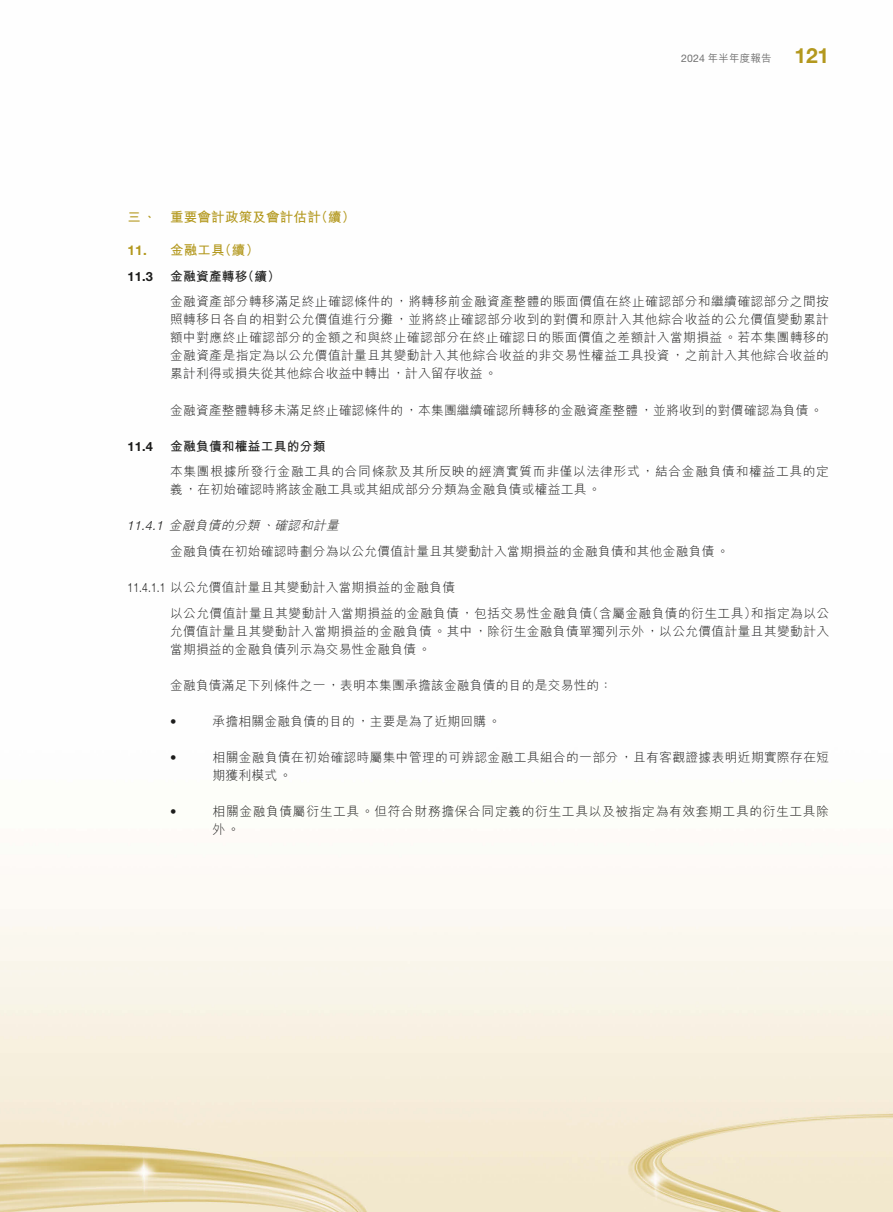
<style>
.page{position:relative;width:893px;height:1212px;background:#fff}
.page>*{position:absolute;margin:0;border:0;box-sizing:border-box;transform-origin:0 0}
.t1{font:700 13.5px "M Hei HK";letter-spacing:.015em;color:#b3981e}
.t2{font:300 12.75px/18px "M Hei HK";letter-spacing:.025em;color:#1c1c1b}
.t3{font:300 12.75px/18px "M Hei HK";letter-spacing:.055em;color:#1c1c1b}
.t4{font:300 12.75px/18px "M Hei HK";letter-spacing:.05em;color:#1c1c1b}
.t5{font:700 12.75px "M Hei HK";letter-spacing:.015em;color:#1c1c1b}
.t6{font:700 12.75px "Helvetica Neue LT Pro";color:#1c1c1b}
.t7{font:300 12.75px "Helvetica Neue LT Pro";color:#1c1c1b}
.t8{font:500 10.5px "M Hei HK";letter-spacing:.015em;color:#6f6f6f}
.s1{font-family:"Helvetica Neue LT Pro";font-weight:400}
.s2{font-family:"Helvetica Neue LT Pro";font-weight:700;font-size:21px;color:#b3981e}
.s3{font-family:"Helvetica Neue LT Pro"}
.s4{font-family:"Helvetica Neue LT Pro";font-style:italic}
.s5{font-style:italic}
</style>
<div class="page">
<img style="left:0;top:909px;width:893px;height:303px">
<p class="t8" style="left:681px;top:51px;width:149px"><span class="s1">2024</span> 年半年度報告 <span class="s2">121</span></p>
<p class="t1" style="left:128px;top:207px;width:229px">三、 重要會計政策及會計估計（續）</p>
<p class="t1" style="left:128px;top:240px;width:133px"><span class="s3">11.</span> 金融工具（續）</p>
<p class="t6" style="left:128px;top:268px;width:27px">11.3</p>
<p class="t5" style="left:170px;top:267px;width:112px">金融資產轉移（續）</p>
<p class="t2" style="left:170px;top:292px;width:660px;text-align:justify">金融資產部分轉移滿足終止確認條件的，將轉移前金融資產整體的賬面價值在終止確認部分和繼續確認部分之間按照轉移日各自的相對公允價值進行分攤，並將終止確認部分收到的對價和原計入其他綜合收益的公允價值變動累計額中對應終止確認部分的金額之和與終止確認部分在終止確認日的賬面價值之差額計入當期損益。若本集團轉移的金融資產是指定為以公允價值計量且其變動計入其他綜合收益的非交易性權益工具投資，之前計入其他綜合收益的累計利得或損失從其他綜合收益中轉出，計入留存收益。</p>
<p class="t2" style="left:170px;top:400px;width:654px">金融資產整體轉移未滿足終止確認條件的，本集團繼續確認所轉移的金融資產整體，並將收到的對價確認為負債。</p>
<p class="t6" style="left:128px;top:438px;width:27px">11.4</p>
<p class="t5" style="left:170px;top:437px;width:157px">金融負債和權益工具的分類</p>
<p class="t3" style="left:170px;top:462px;width:660px">本集團根據所發行金融工具的合同條款及其所反映的經濟實質而非僅以法律形式，結合金融負債和權益工具的定義，在初始確認時將該金融工具或其組成部分分類為金融負債或權益工具。</p>
<p class="t2" style="left:170px;top:512px;width:560px;line-height:25.7px;text-indent:-44px"><span class="s4">11.4.1</span> <span class="s5">金融負債的分類、確認和計量<br></span>金融負債在初始確認時劃分為以公允價值計量且其變動計入當期損益的金融負債和其他金融負債。</p>
<p class="t2" style="left:170px;top:573px;width:661px;line-height:26.5px;text-indent:-43px"><span class="s3">11.4.1.1</span> 以公允價值計量且其變動計入當期損益的金融負債<br>以公允價值計量且其變動計入當期損益的金融負債，包括交易性金融負債（含屬金融負債的衍生工具）和指定為以公</p>
<p class="t2" style="left:170px;top:622px;width:661px">允價值計量且其變動計入當期損益的金融負債。其中，除衍生金融負債單獨列示外，以公允價值計量且其變動計入當期損益的金融負債列示為交易性金融負債。</p>
<p class="t2" style="left:170px;top:676px;width:444px">金融負債滿足下列條件之一，表明本集團承擔該金融負債的目的是交易性的：</p>
<p class="t7" style="left:170px;top:714px;width:8px">•</p>
<p class="t2" style="left:213px;top:712px;width:290px">承擔相關金融負債的目的，主要是為了近期回購。</p>
<p class="t7" style="left:170px;top:750px;width:8px">•</p>
<p class="t2" style="left:213px;top:748px;width:618px">相關金融負債在初始確認時屬集中管理的可辨認金融工具組合的一部分，且有客觀證據表明近期實際存在短期獲利模式。</p>
<p class="t7" style="left:170px;top:804px;width:8px">•</p>
<p class="t4" style="left:213px;top:802px;width:618px">相關金融負債屬衍生工具。但符合財務擔保合同定義的衍生工具以及被指定為有效套期工具的衍生工具除外。</p>
</div>
